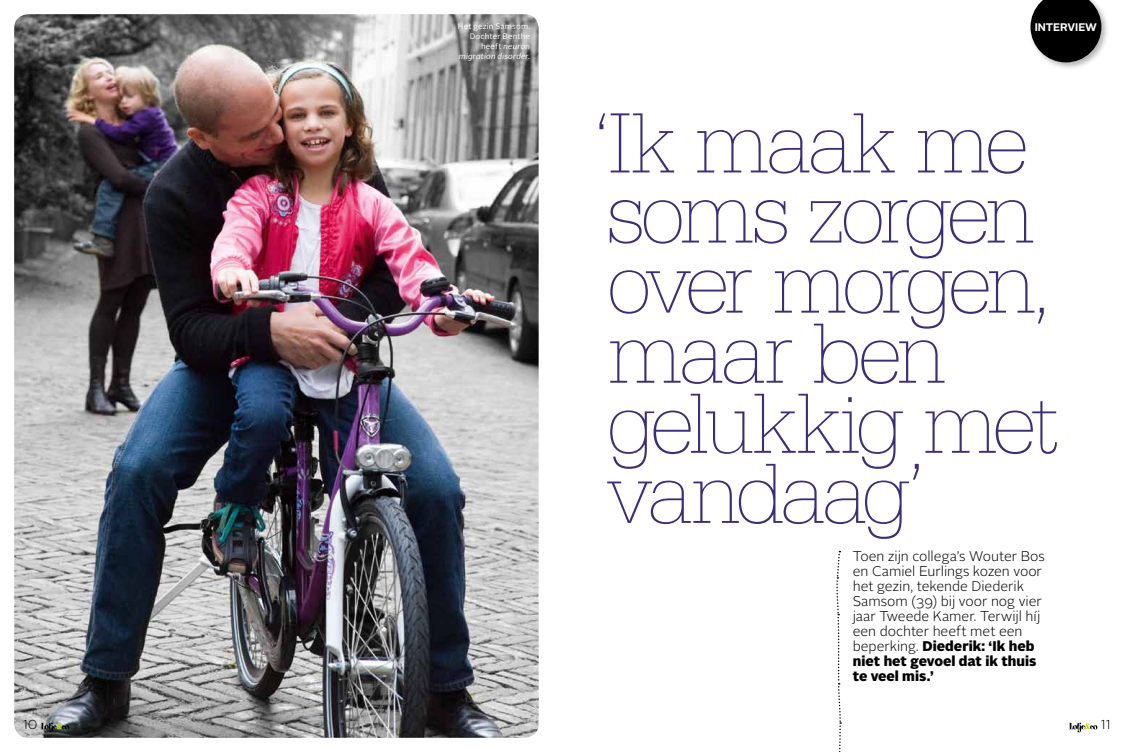
<style>
.page{position:relative;width:1134px;height:752px;background:#fff}
.page>*{position:absolute;margin:0;border:0;box-sizing:border-box;transform-origin:0 0}
.t1{font:100 92px/70px "Serifa BT";letter-spacing:-.07em;color:#392f77}
.t2{font:300 14px/15px "Alright Sans";letter-spacing:-.005em;color:#000}
.t3{font:300 13px "Alright Sans";color:#000}
.t4{font:700 11px "Alright Sans";letter-spacing:-.005em;color:#fff}
.t5{font:8px/10px "Alright Sans";letter-spacing:.015em;color:#fff;text-align:right}
.s1{font-style:italic}
.s2{font-weight:900}
</style>
<div class="page">
<img style="left:14px;top:14px;width:525px;height:723px">
<svg style="left:41px;top:722px;width:28px;height:10px"></svg>
<svg style="left:1069px;top:722px;width:28px;height:10px"></svg>
<svg style="left:836px;top:550px;width:6px;height:202px"></svg>
<div style="left:1028px;top:0;width:81px;height:71px;background:#000;opacity:.3"></div>
<svg style="left:1030px;top:0;width:71px;height:62px;background:#272727"></svg>
<p class="t5" style="left:458px;top:21px;width:74px">Het gezin Samsom.<br>Dochter Benthe heeft <span class="s1">neuron migration disorder.</span></p>
<p class="t4" style="left:1035px;top:19px;width:64px">INTERVIEW</p>
<h1 class="t1" style="left:590px;top:107px;width:472px">‘Ik maak me soms zorgen over morgen, maar ben gelukkig met vandaag’</h1>
<p class="t2" style="left:853px;top:548px;width:194px">Toen zijn collega’s Wouter Bos en Camiel Eurlings kozen voor het gezin, tekende Diederik<br>Samsom (39) bij voor nog vier jaar Tweede Kamer. Terwijl híj een dochter heeft met een beperking. <span class="s2">Diederik: ‘Ik heb niet het gevoel dat ik thuis te veel mis.’</span></p>
<p class="t3" style="left:23px;top:715px;width:16px">10</p>
<p class="t3" style="left:1101px;top:715px;width:12px">11</p>
</div>
